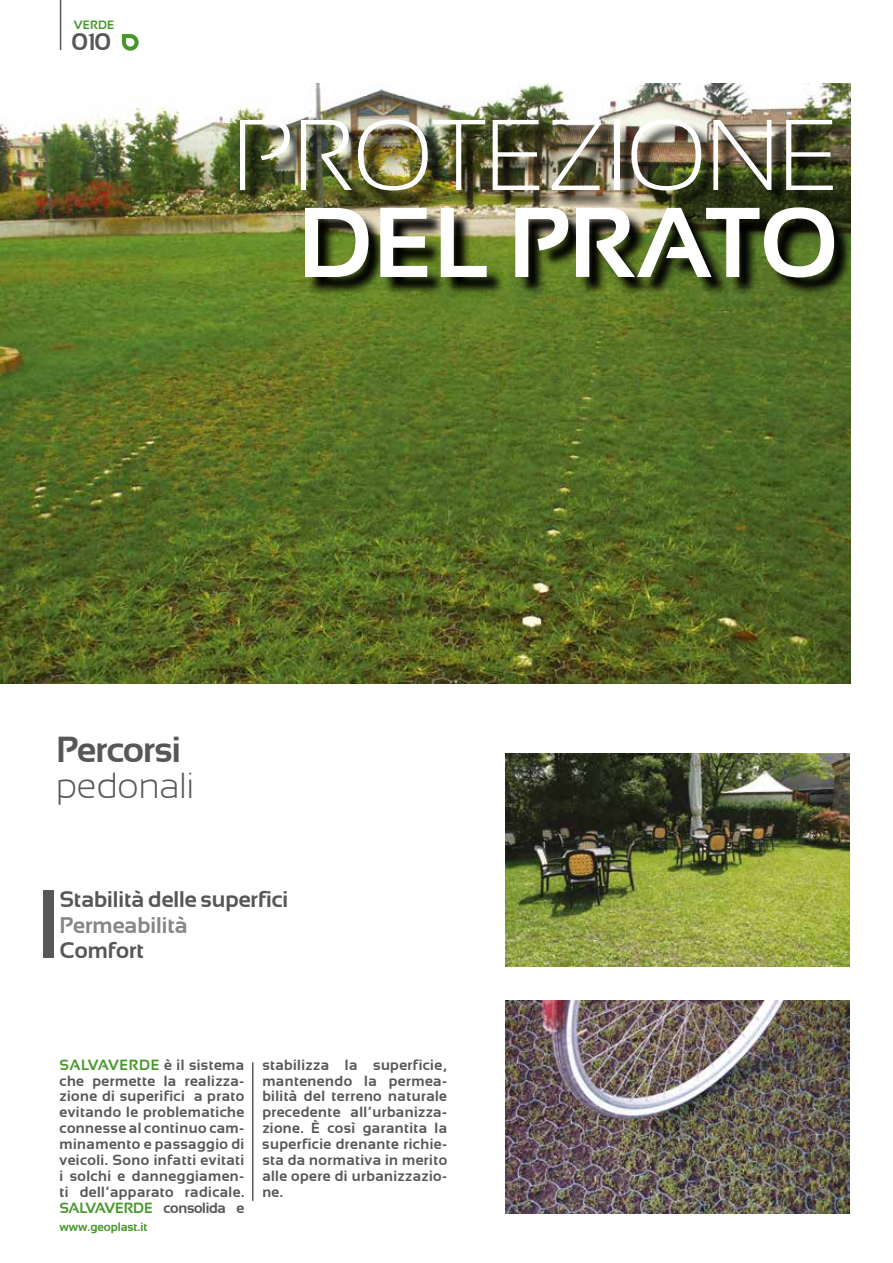
<style>
.page{position:relative;width:893px;height:1263px;background:#fff}
.page>*{position:absolute;margin:0;border:0;box-sizing:border-box;transform-origin:0 0}
.t1{font:300 100.35px "Sansation";color:#fff}
.t2{font:700 99px "Sansation";letter-spacing:-.005em;color:#fff}
.t3{font:700 36px "Sansation";letter-spacing:-.02em;color:#575756}
.t4{font:300 36px "Sansation";color:#575756}
.t5{font:700 24px "Sansation";color:#575756}
.t6{font:700 22.5px "Sansation";color:#575756}
.t7{font:700 22.5px "Sansation";color:#878787}
.t8{font:700 14.7px/15.9px "Sansation";letter-spacing:.03em;color:#575756;text-align:justify}
.t9{font:700 12px "Sansation";color:#47972b}
.s1{color:#47972b}
</style>
<div class="page">
<img style="left:0;top:84px;width:851px;height:600px">
<img style="left:242px;top:122px;width:609px;height:174px">
<img style="left:506px;top:753px;width:344px;height:213px">
<img style="left:506px;top:1000px;width:344px;height:213px">
<div style="left:43px;top:890px;width:11px;height:67px;background:#575756"></div>
<hr style="left:252px;top:1062px;width:1px;height:139px;background:#575756">
<hr style="left:60px;top:0;width:1px;height:50px;background:#575756">
<svg style="left:122px;top:34px;width:17px;height:17px"></svg>
<p class="t9" style="left:74px;top:18px;width:42px">VERDE</p>
<h3 class="t5" style="left:72px;top:28px;width:41px">010</h3>
<h1 class="t1" style="left:233px;top:100px;width:608px">PROTEZIONE</h1>
<h2 class="t2" style="left:298px;top:186px;width:543px">DEL PRATO</h2>
<h3 class="t3" style="left:56px;top:729px;width:126px">Percorsi</h3>
<h3 class="t4" style="left:56px;top:766px;width:139px">pedonali</h3>
<h3 class="t6" style="left:60px;top:887px;width:230px">Stabilità delle superfici</h3>
<h3 class="t7" style="left:60px;top:912px;width:130px">Permeabilità</h3>
<h3 class="t6" style="left:60px;top:937px;width:86px">Comfort</h3>
<p class="t8" style="left:60px;top:1056px;width:186px"><span class="s1">SALVAVERDE</span> è il sistema che permette la realizza&shy;zione di superifici a prato evitando le problematiche connesse al continuo cam&shy;minamento e passaggio di veicoli. Sono infatti evitati i solchi e danneggiamen&shy;ti dell’apparato radicale.<br><span class="s1">SALVAVERDE</span> consolida e</p>
<p class="t8" style="left:262px;top:1056px;width:186px">stabilizza la superficie, mantenendo la permea&shy;bilità del terreno naturale precedente all’urbanizza&shy;zione. È così garantita la superficie drenante richie&shy;sta da normativa in merito alle opere di urbanizzazio&shy;ne.</p>
<p class="t9" style="left:60px;top:1220px;width:89px">www.geoplast.it</p>
</div>
